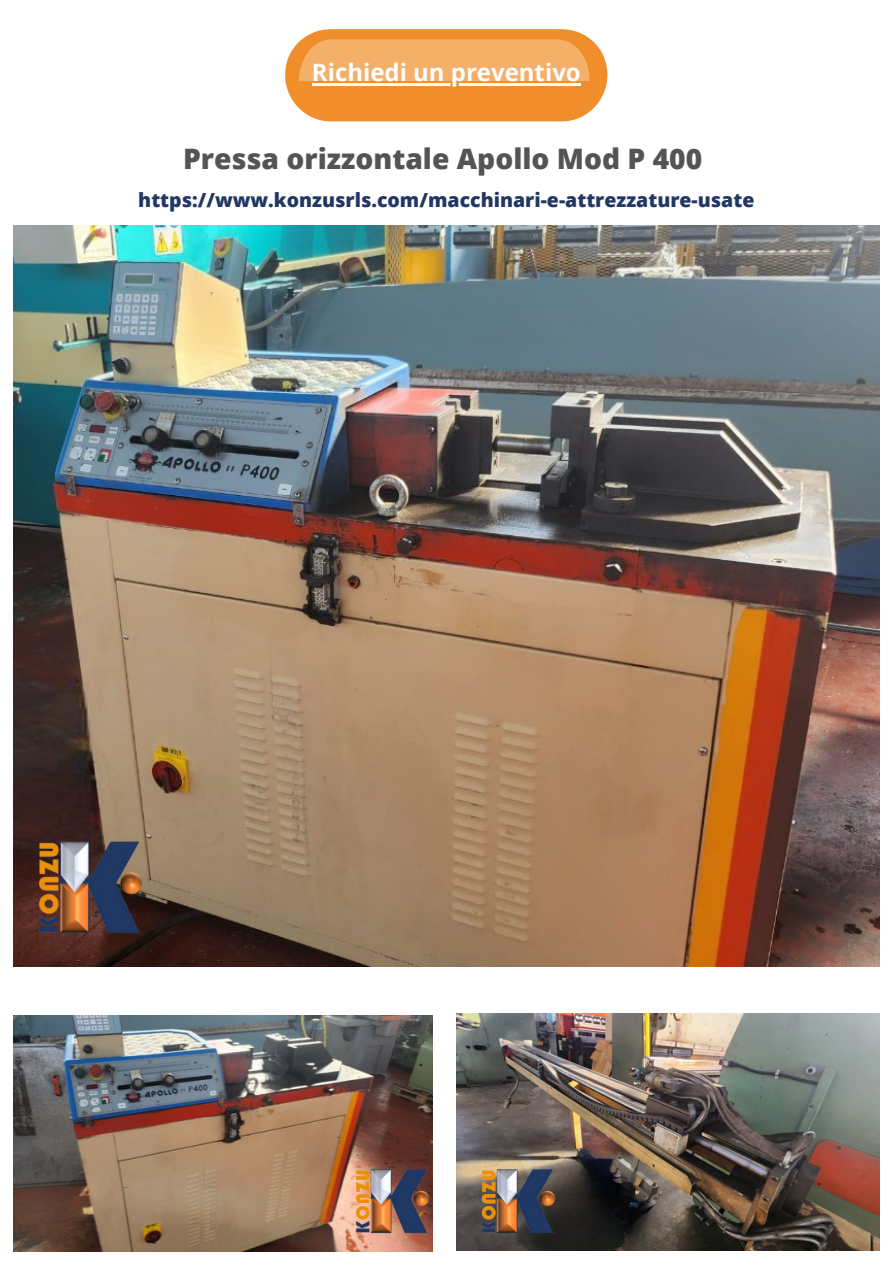
<style>
.page{position:relative;width:893px;height:1264px;background:#fff}
.page>*{position:absolute;margin:0;border:0;box-sizing:border-box;transform-origin:0 0}
.t1{font:800 28.2px "Open Sans";color:#545454}
.t2{font:700 24px "Open Sans";color:#fff}
.t3{font:800 19.5px "Open Sans";color:#213863}
</style>
<div class="page">
<div style="left:285px;top:29px;width:322px;height:92px;background:#f08e2b;border-radius:46px"></div>
<div style="left:299px;top:39px;width:290px;height:42px;background:#f4af69"></div>
<img style="left:13px;top:225px;width:866px;height:741px">
<img style="left:31px;top:832px;width:117px;height:110px">
<img style="left:13px;top:1015px;width:419px;height:236px">
<img style="left:456px;top:1013px;width:423px;height:237px">
<hr style="left:312px;top:84px;width:268px;height:2px;background:#fff">
<img style="left:350px;top:1162px;width:83px;height:77px">
<img style="left:476px;top:1162px;width:83px;height:77px">
<p class="t2" style="left:312px;top:56px;width:270px">Richiedi un preventivo</p>
<h1 class="t1" style="left:183px;top:138px;width:520px">Pressa orizzontale Apollo Mod P 400</h1>
<p class="t3" style="left:138px;top:186px;width:617px">https://www.konzusrls.com/macchinari-e-attrezzature-usate</p>
</div>
